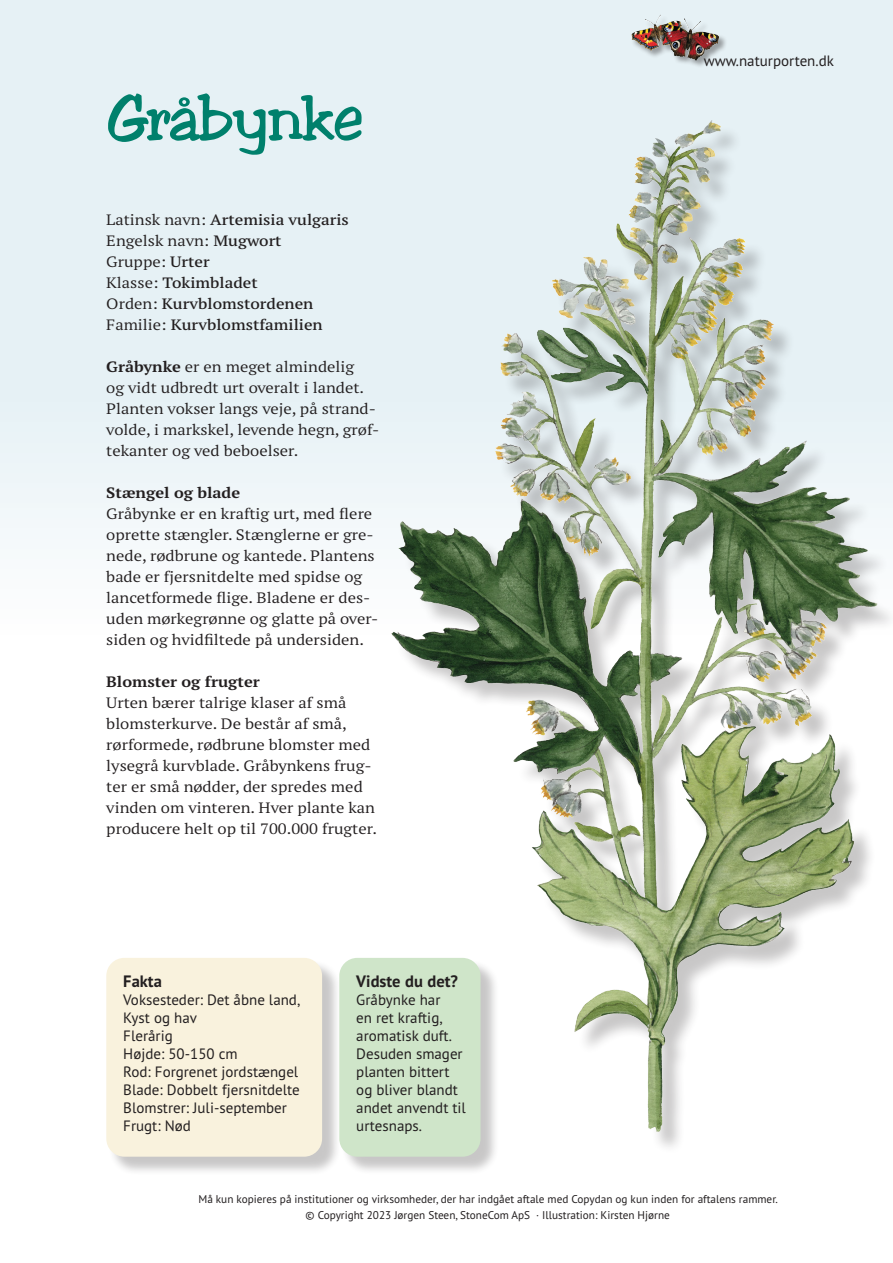
<style>
.page{position:relative;width:893px;height:1263px;background:#fff}
.page>*{position:absolute;margin:0;border:0;box-sizing:border-box;transform-origin:0 0}
.t1{font:60px "Toledo";letter-spacing:-.025em;color:#00806c}
.t2{font:700 16.5px "PT Sans Pro";color:#231f20}
.t3{font:expanded 15px/21px "PT Serif Pro";color:#231f20}
.t4{font:15px/18px "PT Sans Pro";color:#231f20}
.t5{font:600 expanded 15px/21px "PT Serif Pro";color:#231f20}
.t6{font:700 expanded 15px "PT Serif Pro";color:#231f20}
.t7{font:11.25px/16.5px "PT Sans Pro";color:#231f20;text-align:center}
.s1{font-weight:400}
.s2{font-weight:700}
</style>
<div class="page">
<div style="left:0;top:0;width:893px;height:1263px;background:linear-gradient(to right,#f3f8fa,#f3f8fa)"></div>
<div style="left:632px;top:15px;width:96px;height:54px;background:#231f20;opacity:.4"></div>
<img style="left:631px;top:15px;width:58px;height:42px">
<div style="left:109px;top:960px;width:232px;height:215px;background:#231f20;opacity:.25"></div>
<div style="left:106px;top:958px;width:216px;height:199px;background:#f9f2dd;border-radius:18px"></div>
<div style="left:342px;top:960px;width:157px;height:215px;background:#231f20;opacity:.25"></div>
<div style="left:339px;top:958px;width:141px;height:199px;background:#cfe5c9;border-radius:18px"></div>
<div style="left:395px;top:125px;width:498px;height:1030px;background:#231f20;opacity:.25"></div>
<img style="left:387px;top:109px;width:498px;height:1031px">
<h1 class="t1" style="left:106px;top:81px;width:259px">Gråbynke</h1>
<p class="t5" style="left:106px;top:208px;width:244px"><span class="s1">Latinsk navn:</span> Artemisia vulgaris<br><span class="s1">Engelsk navn:</span> Mugwort<br><span class="s1">Gruppe:</span> Urter<br><span class="s1">Klasse:</span> Tokimbladet<br><span class="s1">Orden:</span> Kurvblomstordenen<br><span class="s1">Familie:</span> Kurvblomstfamilien</p>
<p class="t3" style="left:106px;top:355px;width:274px"><span class="s2">Gråbynke</span> er en meget almindelig<br>og vidt udbredt urt overalt i landet.<br>Planten vokser langs veje, på strand&shy;volde, i markskel, levende hegn, grøf&shy;tekanter og ved beboelser.</p>
<p class="t6" style="left:106px;top:482px;width:135px">Stængel og blade</p>
<p class="t3" style="left:106px;top:502px;width:273px">Gråbynke er en kraftig urt, med flere oprette stængler. Stænglerne er gre&shy;nede, rødbrune og kantede. Plantens bade er fjersnitdelte med spidse og lancetformede flige. Bladene er des&shy;uden mørkegrønne og glatte på over&shy;siden og hvidfiltede på undersiden.</p>
<p class="t6" style="left:106px;top:671px;width:155px">Blomster og frugter</p>
<p class="t3" style="left:106px;top:691px;width:272px">Urten bærer talrige klaser af små blomsterkurve. De består af små, rørformede, rødbrune blomster med lysegrå kurvblade. Gråbynkens frug&shy;ter er små nødder, der spredes med vinden om vinteren. Hver plante kan producere helt op til 700.000 frugter.</p>
<p class="t2" style="left:123px;top:971px;width:40px">Fakta</p>
<p class="t4" style="left:123px;top:991px;width:179px">Voksesteder: Det åbne land,<br>Kyst og hav<br>Flerårig<br>Højde: 50-150 cm<br>Rod: Forgrenet jordstængel<br>Blade: Dobbelt fjersnitdelte<br>Blomstrer: Juli-september<br>Frugt: Nød</p>
<p class="t2" style="left:356px;top:971px;width:103px">Vidste du det?</p>
<p class="t4" style="left:356px;top:991px;width:111px">Gråbynke har<br>en ret kraftig, aromatisk duft.<br>Desuden smager planten bittert og bliver blandt andet anvendt til urtesnaps.</p>
<p class="t4" style="left:704px;top:52px;width:132px">www.naturporten.dk</p>
<p class="t7" style="left:198px;top:1190px;width:581px">Må kun kopieres på institutioner og virksomheder, der har indgået aftale med Copydan og kun inden for aftalens rammer. © Copyright 2023 Jørgen Steen, StoneCom ApS · Illustration: Kirsten Hjørne</p>
</div>
